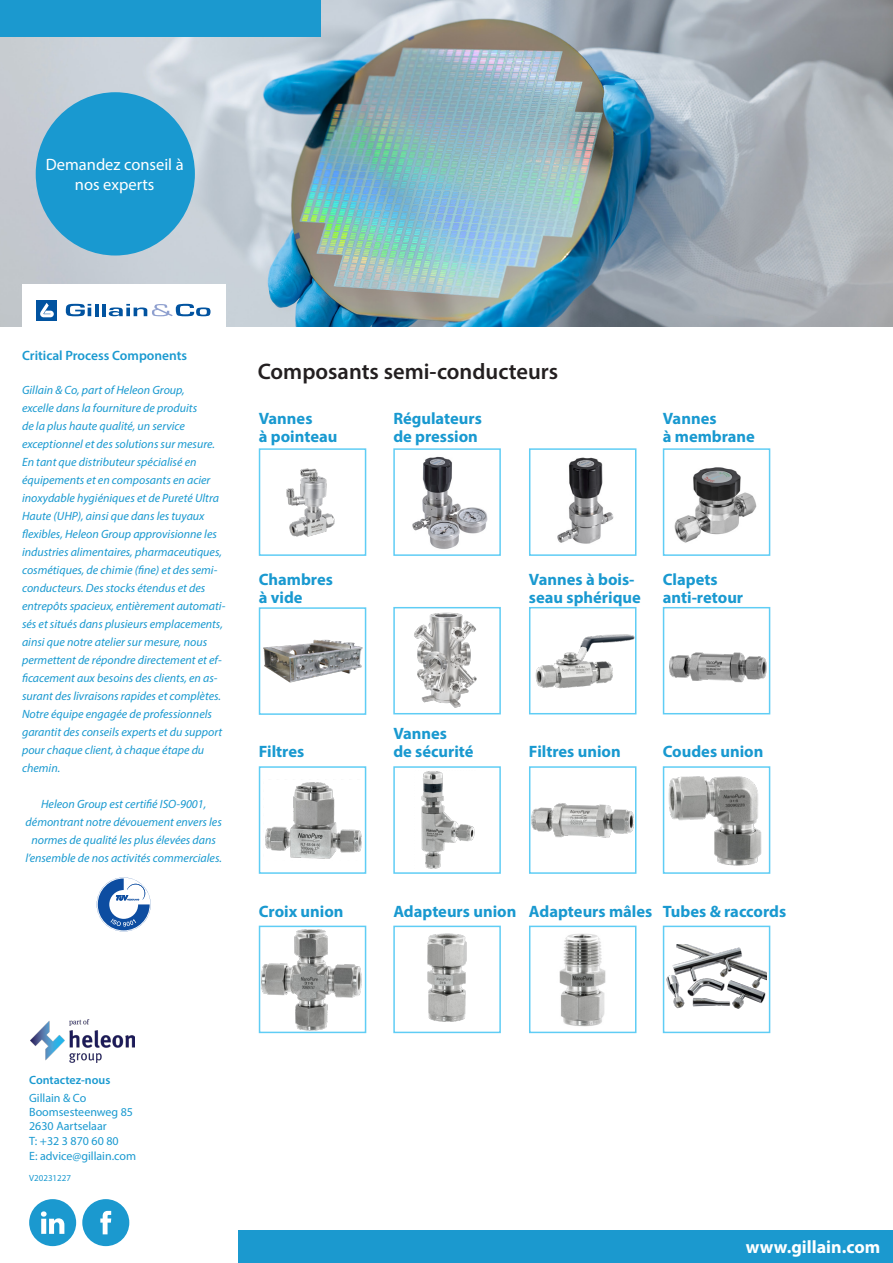
<style>
.page{position:relative;width:893px;height:1263px;background:#fff}
.page>*{position:absolute;margin:0;border:0;box-sizing:border-box;transform-origin:0 0}
.t1{font:600 22.5px "Myriad Pro";color:#231f20}
.t2{font:700 18px "Myriad Pro";color:#fff}
.t3{font:700 16.5px/18px "Myriad Pro";color:#1999d0}
.t4{font:16.5px/19.5px "Myriad Pro";color:#fff;text-align:center}
.t5{font:600 13.5px "Myriad Pro";color:#1999d0}
.t6{font:italic 12px/18px "Myriad Pro";color:#1999d0}
.t7{font:12px "Myriad Pro";color:#1999d0}
.t8{font:600 12px "Myriad Pro";color:#1999d0}
.t9{font:9px "Myriad Pro";color:#1999d0}
</style>
<div class="page">
<img style="left:0;top:0;width:893px;height:326px">
<div style="left:239px;top:1230px;width:654px;height:33px;background:#1b99cf"></div>
<div style="left:0;top:0;width:321px;height:36px;background:#1b99cf"></div>
<svg style="left:82px;top:1199px;width:47px;height:47px"></svg>
<svg style="left:29px;top:1199px;width:47px;height:47px"></svg>
<img style="left:286px;top:468px;width:49px;height:69px">
<div style="left:259px;top:448px;width:107px;height:108px;border:2px solid #5fcdf5"></div>
<img style="left:557px;top:457px;width:57px;height:87px">
<div style="left:529px;top:448px;width:107px;height:108px;border:2px solid #5fcdf5"></div>
<img style="left:412px;top:456px;width:76px;height:93px">
<div style="left:393px;top:448px;width:108px;height:108px;border:2px solid #5fcdf5"></div>
<img style="left:674px;top:467px;width:83px;height:76px">
<div style="left:663px;top:448px;width:107px;height:108px;border:2px solid #5fcdf5"></div>
<img style="left:421px;top:771px;width:54px;height:98px">
<div style="left:393px;top:766px;width:108px;height:108px;border:2px solid #5fcdf5"></div>
<img style="left:265px;top:782px;width:97px;height:77px">
<div style="left:259px;top:766px;width:107px;height:108px;border:2px solid #5fcdf5"></div>
<img style="left:532px;top:803px;width:101px;height:35px">
<div style="left:529px;top:766px;width:107px;height:108px;border:2px solid #5fcdf5"></div>
<img style="left:668px;top:776px;width:94px;height:90px">
<div style="left:663px;top:766px;width:107px;height:108px;border:2px solid #5fcdf5"></div>
<img style="left:263px;top:639px;width:100px;height:44px">
<div style="left:259px;top:607px;width:107px;height:108px;border:2px solid #5fcdf5"></div>
<img style="left:414px;top:612px;width:63px;height:96px">
<div style="left:393px;top:607px;width:108px;height:107px;border:2px solid #5fcdf5"></div>
<img style="left:535px;top:634px;width:98px;height:55px">
<div style="left:529px;top:607px;width:107px;height:107px;border:2px solid #5fcdf5"></div>
<img style="left:669px;top:652px;width:98px;height:31px">
<div style="left:663px;top:607px;width:107px;height:107px;border:2px solid #5fcdf5"></div>
<img style="left:427px;top:933px;width:40px;height:89px">
<div style="left:393px;top:926px;width:108px;height:107px;border:2px solid #5fcdf5"></div>
<img style="left:262px;top:929px;width:100px;height:101px">
<div style="left:259px;top:926px;width:107px;height:107px;border:2px solid #5fcdf5"></div>
<img style="left:559px;top:933px;width:47px;height:94px">
<div style="left:529px;top:926px;width:107px;height:107px;border:2px solid #5fcdf5"></div>
<img style="left:666px;top:944px;width:101px;height:65px">
<div style="left:663px;top:926px;width:107px;height:107px;border:2px solid #5fcdf5"></div>
<div style="left:36px;top:92px;width:159px;height:163px;background:#1999d0;border-radius:50%"></div>
<img style="left:30px;top:1019px;width:105px;height:43px">
<div style="left:22px;top:284px;width:203px;height:52px;background:#fff"></div>
<svg style="left:97px;top:877px;width:54px;height:54px"></svg>
<div style="left:37px;top:300px;width:20px;height:20px;background:#0153a0"></div>
<svg style="left:40px;top:303px;width:14px;height:14px"></svg>
<svg style="left:66px;top:304px;width:32px;height:12px"></svg>
<hr style="left:102px;top:304px;width:4px;height:12px;background:#0153a0">
<svg style="left:109px;top:304px;width:102px;height:12px"></svg>
<p class="t4" style="left:46px;top:155px;width:139px">Demandez conseil à nos experts</p>
<p class="t5" style="left:22px;top:347px;width:167px">Critical Process Components</p>
<p class="t6" style="left:22px;top:381px;width:164px">Gillain &amp; Co, part of Heleon Group,</p>
<p class="t6" style="left:22px;top:399px;width:177px">excelle dans la fourniture de produits</p>
<p class="t6" style="left:22px;top:417px;width:164px">de la plus haute qualité, un service</p>
<p class="t6" style="left:22px;top:435px;width:205px">exceptionnel et des solutions sur mesure.<br>En tant que distributeur spécialisé en équipements et en composants en acier inoxydable hygiéniques et de Pureté Ultra Haute (UHP), ainsi que dans les tuyaux flexibles, Heleon Group approvisionne les industries alimentaires, pharmaceutiques, cosmétiques, de chimie (fine) et des semi&shy;conducteurs. Des stocks étendus et des entrepôts spacieux, entièrement automati&shy;sés et situés dans plusieurs emplacements, ainsi que notre atelier sur mesure, nous permettent de répondre directement et ef&shy;ficacement aux besoins des clients, en as&shy;surant des livraisons rapides et complètes.<br>Notre équipe engagée de professionnels garantit des conseils experts et du support pour chaque client, à chaque étape du chemin.</p>
<p class="t6" style="left:25px;top:795px;width:198px;text-align:center">Heleon Group est certifié ISO-9001, démontrant notre dévouement envers les normes de qualité les plus élevées dans l’ensemble de nos activités commerciales.</p>
<p class="t1" style="left:258px;top:357px;width:302px">Composants semi-conducteurs</p>
<p class="t3" style="left:259px;top:409px;width:55px">Vannes</p>
<p class="t3" style="left:259px;top:427px;width:80px">à pointeau</p>
<p class="t3" style="left:259px;top:570px;width:76px">Chambres</p>
<p class="t3" style="left:259px;top:588px;width:45px">à vide</p>
<p class="t3" style="left:393px;top:409px;width:90px">Régulateurs de pression</p>
<p class="t3" style="left:663px;top:409px;width:55px">Vannes</p>
<p class="t3" style="left:663px;top:427px;width:94px">à membrane</p>
<p class="t3" style="left:529px;top:570px;width:113px">Vannes à bois&shy;seau sphérique</p>
<p class="t3" style="left:663px;top:570px;width:56px">Clapets</p>
<p class="t3" style="left:663px;top:588px;width:82px">anti-retour</p>
<p class="t3" style="left:393px;top:724px;width:55px">Vannes</p>
<p class="t3" style="left:393px;top:742px;width:82px">de sécurité</p>
<p class="t3" style="left:259px;top:742px;width:47px">Filtres</p>
<p class="t3" style="left:529px;top:742px;width:93px">Filtres union</p>
<p class="t3" style="left:663px;top:742px;width:102px">Coudes union</p>
<p class="t3" style="left:259px;top:902px;width:86px">Croix union</p>
<p class="t3" style="left:393px;top:902px;width:125px">Adapteurs union</p>
<p class="t3" style="left:529px;top:902px;width:125px">Adapteurs mâles</p>
<p class="t3" style="left:663px;top:902px;width:125px">Tubes &amp; raccords</p>
<p class="t8" style="left:29px;top:1072px;width:83px">Contactez-nous</p>
<p class="t7" style="left:29px;top:1090px;width:59px">Gillain &amp; Co</p>
<p class="t7" style="left:29px;top:1104px;width:105px">Boomsesteenweg 85</p>
<p class="t7" style="left:29px;top:1119px;width:79px">2630 Aartselaar</p>
<p class="t7" style="left:29px;top:1133px;width:91px">T: +32 3 870 60 80</p>
<p class="t7" style="left:29px;top:1148px;width:108px">E: advice@gillain.com</p>
<p class="t9" style="left:29px;top:1172px;width:43px">V20231227</p>
<p class="t2" style="left:746px;top:1235px;width:136px">www.gillain.com</p>
</div>
